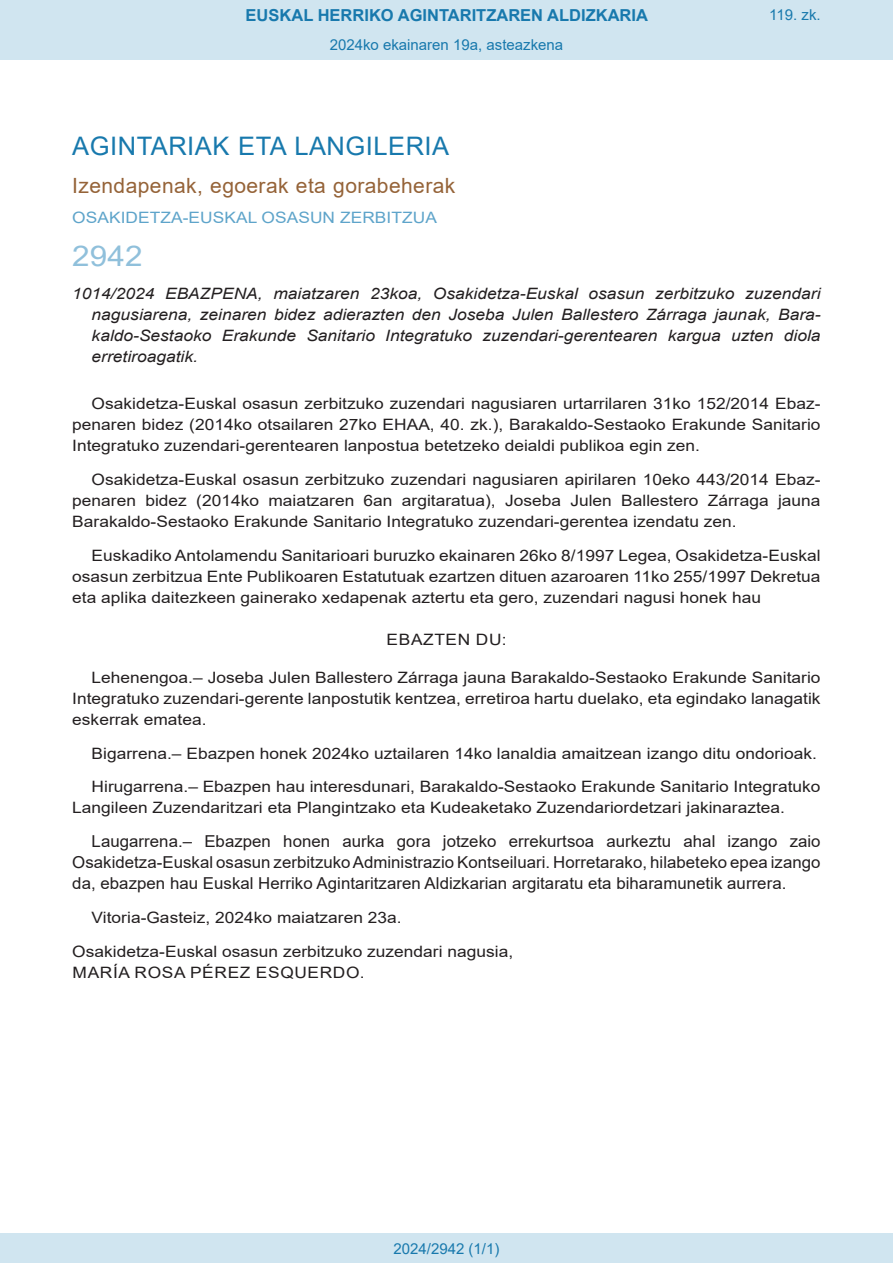
<style>
.page{position:relative;width:893px;height:1263px;background:#fff}
.page>*{position:absolute;margin:0;border:0;box-sizing:border-box;transform-origin:0 0}
.BOPVOrden{font:28.5px "Arial";color:#90c0db;scale:1.11 1}
.BOPVSeccion{font:25.5px "Arial";letter-spacing:.02em;color:#1879ad}
.BOPVSubseccion{font:21px "Arial";letter-spacing:.02em;color:#956338}
.BOPVDetalle{font:16.5px/21px "Arial";color:#231f20;text-align:justify}
.t1{font:700 16.5px "Arial";color:#1879ad}
.BOPVDetalle-2{font:15.6px/21px "Arial";color:#231f20;text-align:justify;scale:1.11 1}
.BOPVTitulo{font:italic 15.6px/21px "Arial";color:#231f20;text-align:justify;scale:1.11 1}
.BOPVFirmaPuesto{font:15.6px "Arial";color:#231f20;scale:1.11 1}
.BOPVFirmaLugFec{font:15.6px "Arial";color:#231f20;scale:1.11 1}
.BOPVOrganismo{font:15.6px "Arial";letter-spacing:.005em;color:#5ea4ca;scale:1.11 1}
.BOPVFirmaNombre{font:15.6px "Arial";letter-spacing:.035em;color:#231f20;scale:1.11 1}
.BOPVClave{font:15.6px "Arial";letter-spacing:.035em;color:#231f20;scale:1.11 1}
.Paginacion_Centro{font:15px "Arial";color:#1879ad}
</style>
<div class="page">
<div style="left:0;top:0;width:893px;height:60px;background:#d0e5f0"></div>
<div style="left:0;top:1233px;width:893px;height:30px;background:#d0e5f0"></div>
<p class="t1" style="left:246px;top:3px;width:404px">EUSKAL HERRIKO AGINTARITZAREN ALDIZKARIA</p>
<p class="Paginacion_Centro" style="left:330px;top:35px;width:235px">2024ko ekainaren 19a, asteazkena</p>
<p class="Paginacion_Centro" style="left:769px;top:5px;width:53px">119. zk.</p>
<p class="BOPVSeccion" style="left:72px;top:128px;width:378px">AGINTARIAK ETA LANGILERIA</p>
<p class="BOPVSubseccion" style="left:72px;top:171px;width:385px">Izendapenak, egoerak eta gorabeherak</p>
<p class="BOPVOrganismo" style="left:72px;top:207px;width:330px">OSAKIDETZA-EUSKAL OSASUN ZERBITZUA</p>
<p class="BOPVOrden" style="left:72px;top:236px;width:65px">2942</p>
<p class="BOPVTitulo" style="left:92px;top:284px;width:658px;text-indent:-19px">1014/2024 EBAZPENA, maiatzaren 23koa, Osakidetza-Euskal osasun zerbitzuko zuzendari nagusiarena, zeinaren bidez adierazten den Joseba Julen Ballestero Zárraga jaunak, Bara&shy;kaldo-Sestaoko Erakunde Sanitario Integratuko zuzendari-gerentearen kargua uzten diola erretiroagatik.</p>
<p class="BOPVDetalle-2" style="left:72px;top:393px;width:676px;text-indent:19px">Osakidetza-Euskal osasun zerbitzuko zuzendari nagusiaren urtarrilaren 31ko 152/2014 Ebaz&shy;penaren bidez (2014ko otsailaren 27ko EHAA, 40. zk.), Barakaldo-Sestaoko Erakunde Sanitario Integratuko zuzendari-gerentearen lanpostua betetzeko deialdi publikoa egin zen.</p>
<p class="BOPVDetalle-2" style="left:72px;top:469px;width:676px;text-indent:19px">Osakidetza-Euskal osasun zerbitzuko zuzendari nagusiaren apirilaren 10eko 443/2014 Ebaz&shy;penaren bidez (2014ko maiatzaren 6an argitaratua), Joseba Julen Ballestero Zárraga jauna Barakaldo-Sestaoko Erakunde Sanitario Integratuko zuzendari-gerentea izendatu zen.</p>
<p class="BOPVDetalle-2" style="left:72px;top:544px;width:676px;text-indent:19px">Euskadiko Antolamendu Sanitarioari buruzko ekainaren 26ko 8/1997 Legea, Osakidetza-Euskal osasun zerbitzua Ente Publikoaren Estatutuak ezartzen dituen azaroaren 11ko 255/1997 Dekretua eta aplika daitezkeen gainerako xedapenak aztertu eta gero, zuzendari nagusi honek hau</p>
<p class="BOPVClave" style="left:387px;top:628px;width:110px">EBAZTEN DU:</p>
<p class="BOPVDetalle-2" style="left:72px;top:667px;width:676px;text-indent:19px">Lehenengoa.– Joseba Julen Ballestero Zárraga jauna Barakaldo-Sestaoko Erakunde Sanitario Integratuko zuzendari-gerente lanpostutik kentzea, erretiroa hartu duelako, eta egindako lanagatik eskerrak ematea.</p>
<p class="BOPVDetalle-2" style="left:92px;top:742px;width:655px">Bigarrena.– Ebazpen honek 2024ko uztailaren 14ko lanaldia amaitzean izango ditu ondorioak.</p>
<p class="BOPVDetalle-2" style="left:72px;top:776px;width:676px;text-indent:19px">Hirugarrena.– Ebazpen hau interesdunari, Barakaldo-Sestaoko Erakunde Sanitario Integratuko<br>Langileen Zuzendaritzari eta Plangintzako eta Kudeaketako Zuzendariordetzari jakinaraztea.</p>
<p class="BOPVDetalle" style="left:72px;top:831px;width:750px;text-indent:19px">Laugarrena.– Ebazpen honen aurka gora jotzeko errekurtsoa aurkeztu ahal izango zaio Osakidetza-Euskal osasun zerbitzuko Administrazio Kontseiluari. Horretarako, hilabeteko epea izango da, ebazpen hau Euskal Herriko Agintaritzaren Aldizkarian argitaratu eta biharamunetik aurrera.</p>
<p class="BOPVFirmaLugFec" style="left:92px;top:906px;width:281px">Vitoria-Gasteiz, 2024ko maiatzaren 23a.</p>
<p class="BOPVFirmaPuesto" style="left:72px;top:940px;width:399px">Osakidetza-Euskal osasun zerbitzuko zuzendari nagusia,</p>
<p class="BOPVFirmaNombre" style="left:73px;top:961px;width:265px">MARÍA ROSA PÉREZ ESQUERDO.</p>
<p class="Paginacion_Centro" style="left:393px;top:1238px;width:107px">2024/2942 (1/1)</p>
</div>
